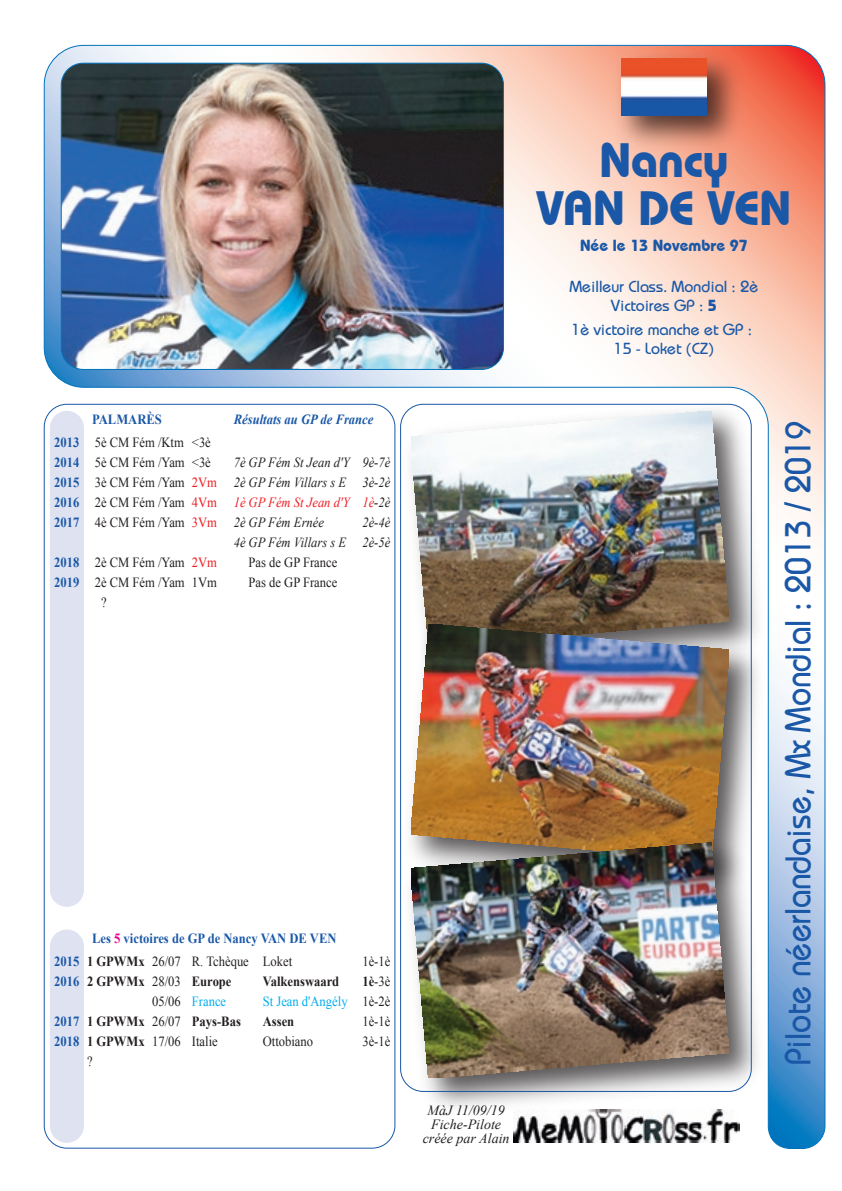
<style>
.page{position:relative;width:842px;height:1191px;background:#fff}
.page>*{position:absolute;margin:0;border:0;box-sizing:border-box;transform-origin:0 0}
.t1{font:700 48px/48px "Bauhaus IT Cby BT";color:#1a58a7;text-align:center}
.t2{font:36px "Bauhaus";color:#1a58a7;scale:.9 1}
.t3{font:16px/19.2px "Bauhaus";color:#1a58a7;text-align:center}
.t4{font:700 16px "Bauhaus IT Cby BT";color:#1a58a7}
.t5{font:14px/20px "Times New Roman";color:#231f20;scale:.9 1}
.t6{font:italic 14px/20px "Times New Roman";color:#231f20;text-align:justify;scale:.9 1}
.t7{font:700 14px/20px "Times New Roman";color:#1a58a7;scale:.9 1}
.t8{font:700 14px "Times New Roman";color:#231f20;scale:.9 1}
.t9{font:italic 14px/14px "Times New Roman";color:#231f20;text-align:center}
.t10{font:14px "Times New Roman";color:#00aeef;scale:.9 1}
.t11{font:italic 700 14px "Times New Roman";color:#1a58a7;scale:.9 1}
.s1{font-style:normal}
.s2{font-style:normal;color:#ee1d23}
.s3{color:#ee1d23}
.s4{color:#ed028c}
.s5{font-weight:700}
.s6{font-weight:400}
.s7{color:#231f20}
.s8{font-family:"Bauhaus IT Cby BT";font-weight:700}
</style>
<div class="page">
<img style="left:44px;top:45px;width:781px;height:1103px">
<div style="left:50px;top:929px;width:34px;height:213px;background:#dee2f1"></div>
<img style="left:605px;top:44px;width:146px;height:116px">
<img style="left:621px;top:59px;width:85px;height:56px">
<p class="t7" style="left:54px;top:432px;width:29px;text-align:justify">2013<br>2014<br>2015<br>2016<br>2017</p>
<p class="t7" style="left:54px;top:552px;width:29px">2018<br>2019</p>
<p class="t7" style="left:92px;top:409px;width:79px">PALMARÈS</p>
<p class="t11" style="left:234px;top:409px;width:157px">Résultats au GP de France</p>
<p class="t5" style="left:95px;top:432px;width:130px">5è CM Fém /Ktm &lt;3è<br>5è CM Fém /Yam &lt;3è</p>
<p class="t6" style="left:95px;top:452px;width:330px;text-indent:139px">7è GP Fém St Jean d'Y 9è-7è <span class="s1">3è CM Fém /Yam</span> <span class="s2">2Vm</span> 2è GP Fém Villars s E 3è-2è <span class="s1">2è CM Fém /Yam</span> <span class="s2">4Vm</span> <span class="s3">1è GP Fém St Jean d'Y 1è</span>-2è <span class="s1">4è CM Fém /Yam</span> <span class="s2">3Vm</span> 2è GP Fém Ernée</p>
<p class="t6" style="left:234px;top:512px;width:175px;text-align:right">2è-4è<br>4è GP Fém Villars s E 2è-5è</p>
<p class="t5" style="left:95px;top:552px;width:137px">2è CM Fém /Yam <span class="s3">2Vm</span></p>
<p class="t5" style="left:249px;top:552px;width:100px">Pas de GP France</p>
<p class="t5" style="left:95px;top:572px;width:137px">2è CM Fém /Yam 1Vm</p>
<p class="t5" style="left:249px;top:572px;width:100px">Pas de GP France</p>
<p class="t5" style="left:101px;top:592px;width:8px">?</p>
<p class="t7" style="left:54px;top:950px;width:29px">2015<br>2016</p>
<p class="t7" style="left:54px;top:1010px;width:29px">2017<br>2018</p>
<p class="t7" style="left:92px;top:927px;width:273px">Les <span class="s4">5</span> victoires de GP de Nancy VAN DE VEN</p>
<p class="t5" style="left:87px;top:951px;width:229px"><span class="s5">1 GPWMx</span> 26/07 R. Tchèque Loket</p>
<p class="t5" style="left:362px;top:951px;width:33px">1è-1è</p>
<p class="t8" style="left:87px;top:971px;width:162px">2 GPWMx <span class="s6">28/03</span> Europe</p>
<p class="t8" style="left:263px;top:971px;width:87px">Valkenswaard</p>
<p class="t5" style="left:362px;top:971px;width:33px"><span class="s5">1è</span>-3è</p>
<p class="t10" style="left:152px;top:991px;width:84px"><span class="s7">05/06</span> France</p>
<p class="t10" style="left:263px;top:991px;width:143px">St Jean d'Angély <span class="s7">1è-2è</span></p>
<p class="t8" style="left:87px;top:1011px;width:172px">1 GPWMx <span class="s6">26/07</span> Pays-Bas</p>
<p class="t8" style="left:263px;top:1011px;width:36px">Assen</p>
<p class="t5" style="left:362px;top:1011px;width:33px">1è-1è</p>
<p class="t5" style="left:87px;top:1031px;width:147px"><span class="s5">1 GPWMx</span> 17/06 Italie</p>
<p class="t5" style="left:263px;top:1031px;width:57px">Ottobiano</p>
<p class="t5" style="left:362px;top:1031px;width:33px">3è-1è</p>
<p class="t5" style="left:87px;top:1051px;width:8px">?</p>
<p class="t9" style="left:423px;top:1103px;width:88px">MàJ 11/09/19<br>Fiche-Pilote créée par Alain</p>
<h1 class="t1" style="left:537px;top:136px;width:256px">Nancy<br>VAN DE VEN</h1>
<p class="t4" style="left:580px;top:235px;width:169px">Née le 13 Novembre 97</p>
<p class="t3" style="left:570px;top:276px;width:190px">Meilleur Class. Mondial : 2è<br>Victoires GP : <span class="s8">5</span></p>
<p class="t3" style="left:571px;top:319px;width:182px">1è victoire manche et GP :<br>15 - Loket (CZ)</p>
<h2 class="t2" style="left:776px;top:1065px;width:717px;rotate:-90deg">Pilote néerlandaise, Mx Mondial : 2013 / 2019</h2>
</div>
